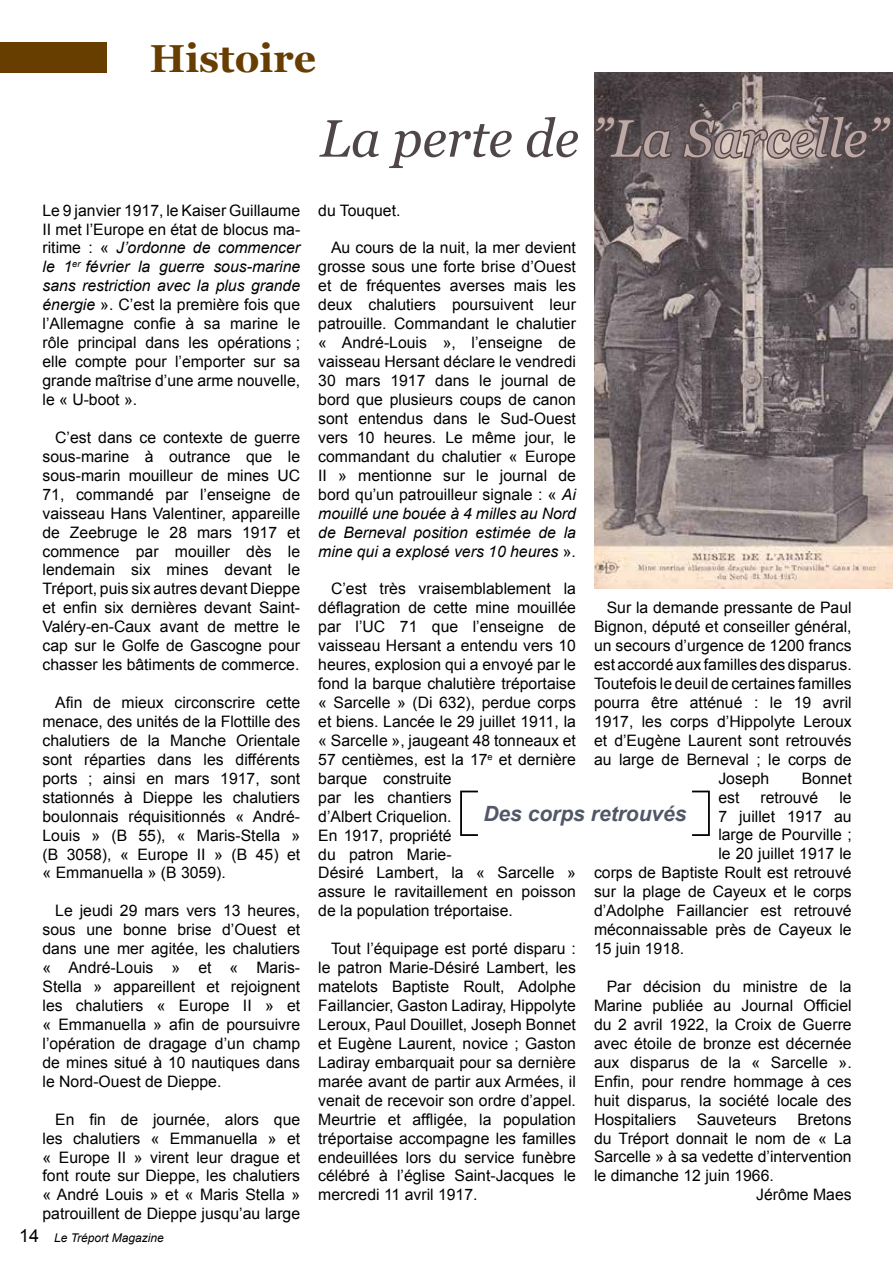
<style>
.page{position:relative;width:893px;height:1263px;background:#fff}
.page>*{position:absolute;margin:0;border:0;box-sizing:border-box;transform-origin:0 0}
.t1{font:italic 52.5px "Georgia";color:#bcaaa8}
.t2{font:700 39px "Georgia";color:#673d00}
.t3{font:italic 700 21px "Arial";color:#515767}
.t4{font:15.75px/18.9px "Arial";color:#000;text-align:justify}
.t5{font:italic 12px "Arial";color:#000}
.s1{font-style:italic}
.s2{font-style:normal;font-size:18px}
.s3{color:#4f4647}
</style>
<div class="page">
<div style="left:0;top:43px;width:106px;height:30px;background:#673d00"></div>
<img style="left:594px;top:72px;width:299px;height:517px">
<svg style="left:593px;top:114px;width:81px;height:47px;background:#594d4f"></svg>
<svg style="left:680px;top:113px;width:213px;height:48px;background:#766968"></svg>
<div style="left:460px;top:791px;width:19px;height:45px;border:2px solid #000"></div>
<div style="left:691px;top:791px;width:19px;height:45px;border:2px solid #000"></div>
<h2 class="t2" style="left:150px;top:29px;width:168px">Histoire</h2>
<p class="t4" style="left:43px;top:201px;width:259px">Le 9 janvier 1917, le Kaiser Guillaume II met l’Europe en état de blocus ma&shy;ritime : « <span class="s1">J’ordonne de commencer le 1</span><sup>er</sup> <span class="s1">février la guerre sous-marine sans restriction avec la plus grande énergie</span> ». C’est la première fois que l’Allemagne confie à sa marine le rôle principal dans les opérations ; elle compte pour l’emporter sur sa grande maîtrise d’une arme nouvelle, le « U-boot ».</p>
<p class="t4" style="left:43px;top:428px;width:259px;text-indent:13px">C’est dans ce contexte de guerre sous-marine à outrance que le sous-marin mouilleur de mines UC 71, commandé par l’enseigne de vaisseau Hans Valentiner, appareille de Zeebruge le 28 mars 1917 et commence par mouiller dès le lendemain six mines devant le Tréport, puis six autres devant Dieppe et enfin six dernières devant Saint-Valéry-en-Caux avant de mettre le cap sur le Golfe de Gascogne pour chasser les bâtiments de commerce.</p>
<p class="t4" style="left:43px;top:693px;width:259px;text-indent:13px">Afin de mieux circonscrire cette menace, des unités de la Flottille des chalutiers de la Manche Orientale sont réparties dans les différents ports ; ainsi en mars 1917, sont stationnés à Dieppe les chalutiers boulonnais réquisitionnés « André-Louis » (B 55), « Maris-Stella » (B 3058), « Europe II » (B 45) et « Emmanuella » (B 3059).</p>
<p class="t4" style="left:43px;top:901px;width:259px;text-indent:13px">Le jeudi 29 mars vers 13 heures, sous une bonne brise d’Ouest et dans une mer agitée, les chalutiers « André-Louis » et « Maris-Stella » appareillent et rejoignent les chalutiers « Europe II » et « Emmanuella » afin de poursuivre l’opération de dragage d’un champ de mines situé à 10 nautiques dans le Nord-Ouest de Dieppe.</p>
<p class="t4" style="left:43px;top:1110px;width:259px;text-indent:13px">En fin de journée, alors que les chalutiers « Emmanuella » et « Europe II » virent leur drague et font route sur Dieppe, les chalutiers « André Louis » et « Maris Stella » patrouillent de Dieppe jusqu’au large</p>
<p class="t5" style="left:19px;top:1230px;width:146px"><span class="s2">14</span> Le Tréport Magazine</p>
<h1 class="t1" style="left:320px;top:100px;width:569px"><span class="s3">La perte de</span> ”La Sarcelle”</h1>
<p class="t4" style="left:318px;top:201px;width:84px">du Touquet.</p>
<p class="t4" style="left:318px;top:239px;width:259px;text-indent:13px">Au cours de la nuit, la mer devient grosse sous une forte brise d’Ouest et de fréquentes averses mais les deux chalutiers poursuivent leur patrouille. Commandant le chalutier « André-Louis », l’enseigne de vaisseau Hersant déclare le vendredi 30 mars 1917 dans le journal de bord que plusieurs coups de canon sont entendus dans le Sud-Ouest vers 10 heures. Le même jour, le commandant du chalutier « Europe II » mentionne sur le journal de bord qu’un patrouilleur signale : « <span class="s1">Ai mouillé une bouée à 4 milles au Nord de Berneval position estimée de la mine qui a explosé vers 10 heures</span> ».</p>
<p class="t4" style="left:318px;top:579px;width:259px;text-align:left;text-indent:13px">C’est très vraisemblablement la déflagration de cette mine mouillée par l’UC 71 que l’enseigne de vaisseau Hersant a entendu vers 10 heures, explosion qui a envoyé par le fond la barque chalutière tréportaise « Sarcelle » (Di 632), perdue corps et biens. Lancée le 29 juillet 1911, la « Sarcelle », jaugeant 48 tonneaux et<br>57 centièmes, est la 17<sup>e</sup> et dernière barque construite<br>par les chantiers<br>d’Albert Criquelion.<br>En 1917, propriété<br>du patron Marie-<br>Désiré Lambert, la « Sarcelle » assure le ravitaillement en poisson de la population tréportaise.</p>
<p class="t4" style="left:318px;top:939px;width:259px;text-indent:13px">Tout l’équipage est porté disparu : le patron Marie-Désiré Lambert, les matelots Baptiste Roult, Adolphe Faillancier, Gaston Ladiray, Hippolyte Leroux, Paul Douillet, Joseph Bonnet et Eugène Laurent, novice ; Gaston Ladiray embarquait pour sa dernière marée avant de partir aux Armées, il venait de recevoir son ordre d’appel.<br>Meurtrie et affligée, la population tréportaise accompagne les familles endeuillées lors du service funèbre célébré à l’église Saint-Jacques le mercredi 11 avril 1917.</p>
<p class="t4" style="left:607px;top:598px;width:246px">Sur la demande pressante de Paul</p>
<p class="t4" style="left:594px;top:617px;width:259px">Bignon, député et conseiller général,</p>
<p class="t4" style="left:594px;top:636px;width:259px">un secours d’urgence de 1200 francs</p>
<p class="t4" style="left:594px;top:655px;width:259px">est accordé aux familles des disparus.</p>
<p class="t4" style="left:594px;top:674px;width:259px">Toutefois le deuil de certaines familles</p>
<p class="t4" style="left:594px;top:693px;width:259px">pourra être atténué : le 19 avril</p>
<p class="t4" style="left:594px;top:712px;width:259px">1917, les corps d’Hippolyte Leroux</p>
<p class="t4" style="left:594px;top:731px;width:259px">et d’Eugène Laurent sont retrouvés</p>
<p class="t4" style="left:594px;top:750px;width:259px">au large de Berneval ; le corps de</p>
<p class="t4" style="left:718px;top:769px;width:52px">Joseph</p>
<p class="t4" style="left:802px;top:769px;width:52px">Bonnet</p>
<p class="t4" style="left:718px;top:788px;width:23px">est</p>
<p class="t4" style="left:760px;top:788px;width:59px">retrouvé</p>
<p class="t4" style="left:839px;top:788px;width:14px">le</p>
<p class="t4" style="left:718px;top:807px;width:135px">7 juillet 1917 au</p>
<p class="t4" style="left:718px;top:826px;width:135px">large de Pourville ;</p>
<p class="t4" style="left:718px;top:844px;width:135px">le 20 juillet 1917 le</p>
<p class="t4" style="left:594px;top:863px;width:259px">corps de Baptiste Roult est retrouvé</p>
<p class="t4" style="left:594px;top:882px;width:259px">sur la plage de Cayeux et le corps</p>
<p class="t4" style="left:594px;top:901px;width:259px">d’Adolphe Faillancier est retrouvé</p>
<p class="t4" style="left:594px;top:920px;width:259px">méconnaissable près de Cayeux le</p>
<p class="t4" style="left:594px;top:939px;width:92px">15 juin 1918.</p>
<p class="t4" style="left:594px;top:977px;width:259px;text-indent:13px">Par décision du ministre de la Marine publiée au Journal Officiel du 2 avril 1922, la Croix de Guerre avec étoile de bronze est décernée aux disparus de la « Sarcelle ».<br>Enfin, pour rendre hommage à ces huit disparus, la société locale des Hospitaliers</p>
<h3 class="t3" style="left:483px;top:800px;width:205px">Des corps retrouvés</h3>
<p class="t4" style="left:697px;top:1110px;width:81px">Sauveteurs</p>
<p class="t4" style="left:797px;top:1110px;width:56px">Bretons</p>
<p class="t4" style="left:594px;top:1129px;width:259px">du Tréport donnait le nom de « La</p>
<p class="t4" style="left:594px;top:1147px;width:259px">Sarcelle » à sa vedette d’intervention</p>
<p class="t4" style="left:594px;top:1166px;width:181px">le dimanche 12 juin 1966.</p>
<p class="t4" style="left:756px;top:1185px;width:97px">Jérôme Maes</p>
</div>
